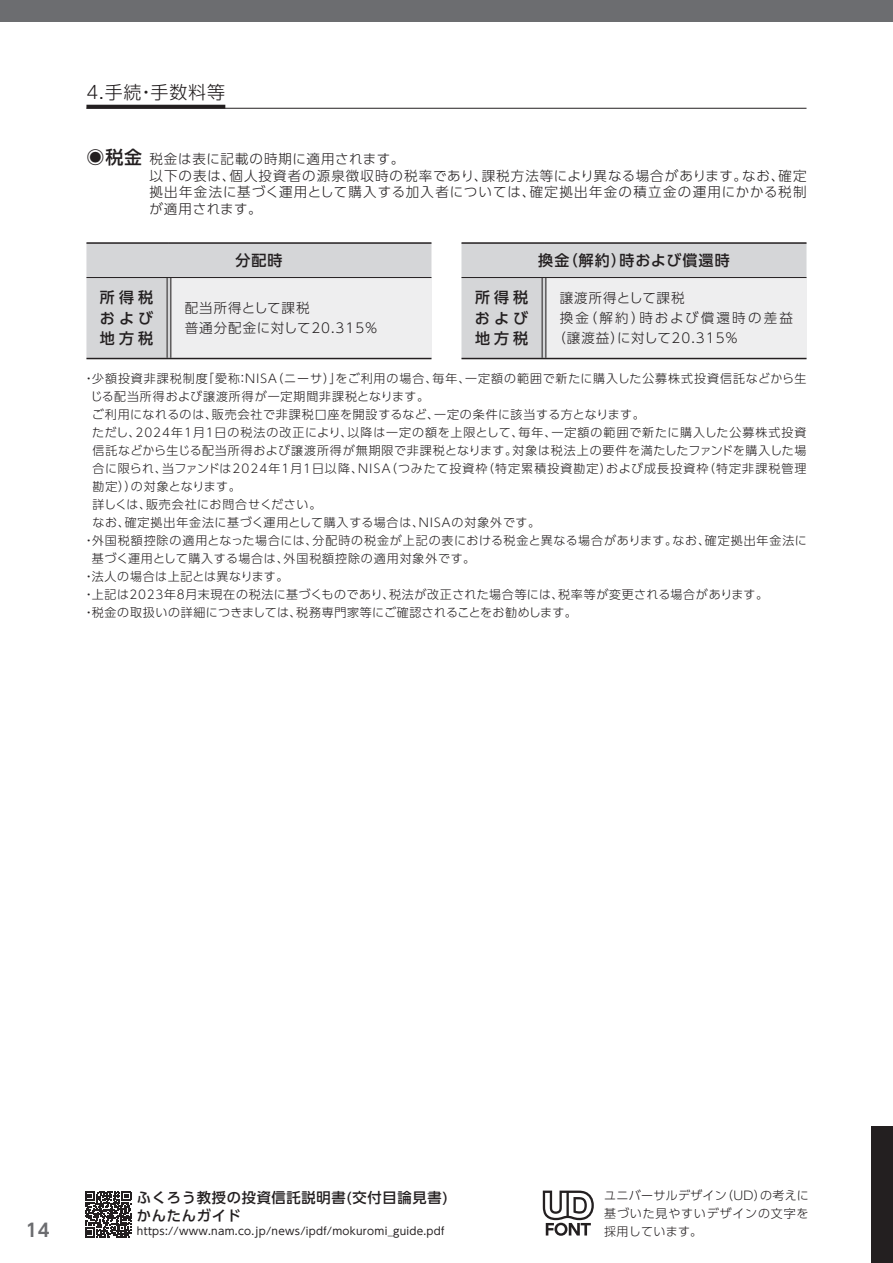
<style>
.page{position:relative;width:893px;height:1263px;background:#fff}
.page>*{position:absolute;margin:0;border:0;box-sizing:border-box;transform-origin:0 0}
.t1{font:300 18px "UD Shin Go Pro";letter-spacing:.05em;color:#231f20}
.t2{font:700 18px "UD Shin Go Pro De";color:#6c6d70}
.t3{font:500 15px/20.2px "UD Shin Go Pro";letter-spacing:.275em;color:#231f20;text-align:justify}
.t4{font:500 15px "UD Shin Go Pro";letter-spacing:.075em;color:#231f20}
.t5{font:500 14.25px/18px "UD Shin Go Pro";letter-spacing:.05em;color:#231f20}
.t6{font:300 13.5px/16.5px "UD Shin Go Pro";letter-spacing:.075em;color:#231f20}
.t7{font:300 13.5px "UD Shin Go Pro";letter-spacing:.165em;color:#231f20}
.t8{font:300 12px/18px "UD Shin Go Pro";letter-spacing:.06em;color:#231f20;text-align:justify}
.t9{font:300 12px "UD Shin Go Pro";letter-spacing:.08em;color:#231f20}
.t10{font:300 12px "UD Shin Go Pro";letter-spacing:.09em;color:#231f20}
.t11{font:300 12px "UD Shin Go Pro";letter-spacing:.085em;color:#231f20}
.t12{font:300 12px "UD Shin Go Pro";letter-spacing:.03em;color:#231f20}
.t13{font:300 12px "UD Shin Go Pro";letter-spacing:.04em;color:#231f20}
.t14{font:300 12px "UD Shin Go Pro";letter-spacing:.02em;color:#231f20}
.t15{font:10.5px "UD Shin Go Pro";letter-spacing:.025em;color:#231f20}
.s1{font-weight:500;font-size:18px}
</style>
<div class="page">
<div style="left:0;top:0;width:893px;height:21px;background:#6c6d70"></div>
<svg style="left:86px;top:243px;width:720px;height:115px;background:#d8d9db"></svg>
<div style="left:169px;top:278px;width:262px;height:80px;background:#eeeeef"></div>
<div style="left:544px;top:278px;width:262px;height:80px;background:#eeeeef"></div>
<hr style="left:542px;top:278px;width:4px;height:80px;background:#d5d6d8">
<hr style="left:167px;top:278px;width:4px;height:80px;background:#d5d6d8">
<hr style="left:86px;top:242px;width:83px;height:2px;background:#231f20">
<hr style="left:169px;top:242px;width:262px;height:2px;background:#231f20">
<hr style="left:461px;top:242px;width:83px;height:2px;background:#231f20">
<hr style="left:544px;top:242px;width:262px;height:2px;background:#231f20">
<hr style="left:542px;top:278px;width:1px;height:80px;background:#231f20">
<hr style="left:545px;top:278px;width:1px;height:80px;background:#231f20">
<hr style="left:167px;top:278px;width:1px;height:80px;background:#231f20">
<hr style="left:170px;top:278px;width:1px;height:80px;background:#231f20">
<hr style="left:86px;top:277px;width:83px;height:1px;background:#231f20">
<hr style="left:169px;top:277px;width:262px;height:1px;background:#231f20">
<hr style="left:461px;top:277px;width:83px;height:1px;background:#231f20">
<hr style="left:544px;top:277px;width:262px;height:1px;background:#231f20">
<hr style="left:86px;top:358px;width:83px;height:1px;background:#231f20">
<hr style="left:169px;top:358px;width:262px;height:1px;background:#231f20">
<hr style="left:461px;top:358px;width:83px;height:1px;background:#231f20">
<hr style="left:544px;top:358px;width:262px;height:1px;background:#231f20">
<svg style="left:85px;top:1191px;width:46px;height:46px"></svg>
<div style="left:872px;top:1127px;width:21px;height:136px;background:#231f20"></div>
<svg style="left:543px;top:1190px;width:51px;height:46px"></svg>
<hr style="left:86px;top:108px;width:720px;height:1px;background:#231f20">
<div style="left:86px;top:105px;width:139px;height:4px;border:2px solid #231f20"></div>
<h1 class="t1" style="left:86px;top:78px;width:140px">4.手続・手数料等</h1>
<p class="t6" style="left:149px;top:150px;width:659px;text-indent:-63px"><span class="s1">◉税金</span>税金は表に記載の時期に適用されます。<br>以下の表は、個人投資者の源泉徴収時の税率であり、課税方法等により異なる場合があります。なお、確定拠出年金法に基づく運用として購入する加入者については、確定拠出年金の積立金の運用にかかる税制が適用されます。</p>
<p class="t3" style="left:235px;top:250px;width:49px">分配時</p>
<p class="t4" style="left:538px;top:248px;width:193px">換金（解約）時および償還時</p>
<p class="t3" style="left:100px;top:287px;width:55px">所得税および地方税</p>
<p class="t6" style="left:185px;top:297px;width:195px;line-height:20.2px">配当所得として課税<br>普通分配金に対して20.315％</p>
<p class="t3" style="left:475px;top:287px;width:55px">所得税および地方税</p>
<p class="t6" style="left:560px;top:289px;width:126px">譲渡所得として課税</p>
<p class="t7" style="left:560px;top:307px;width:235px">換金（解約）時および償還時の差益</p>
<p class="t6" style="left:552px;top:330px;width:187px">（譲渡益）に対して20.315％</p>
<p class="t9" style="left:83px;top:368px;width:725px">・少額投資非課税制度「愛称：ＮＩＳＡ（ニーサ）」をご利用の場合、毎年、一定額の範囲で新たに購入した公募株式投資信託などから生</p>
<p class="t8" style="left:90px;top:387px;width:340px">じる配当所得および譲渡所得が一定期間非課税となります。</p>
<p class="t8" style="left:92px;top:405px;width:554px">ご利用になれるのは、販売会社で非課税口座を開設するなど、一定の条件に該当する方となります。</p>
<p class="t11" style="left:92px;top:422px;width:716px">ただし、2024年1月1日の税法の改正により、以降は一定の額を上限として、毎年、一定額の範囲で新たに購入した公募株式投資</p>
<p class="t8" style="left:92px;top:441px;width:716px">信託などから生じる配当所得および譲渡所得が無期限で非課税となります。対象は税法上の要件を満たしたファンドを購入した場</p>
<p class="t10" style="left:92px;top:458px;width:716px">合に限られ、当ファンドは2024年1月1日以降、ＮＩＳＡ（つみたて投資枠（特定累積投資勘定）および成長投資枠（特定非課税管理</p>
<p class="t14" style="left:92px;top:476px;width:150px">勘定））の対象となります。</p>
<p class="t13" style="left:92px;top:494px;width:230px">詳しくは、販売会社にお問合せください。</p>
<p class="t8" style="left:92px;top:513px;width:449px">なお、確定拠出年金法に基づく運用として購入する場合は、ＮＩＳＡの対象外です。</p>
<p class="t8" style="left:83px;top:531px;width:726px">・外国税額控除の適用となった場合には、分配時の税金が上記の表における税金と異なる場合があります。なお、確定拠出年金法に</p>
<p class="t8" style="left:92px;top:549px;width:385px">基づく運用として購入する場合は、外国税額控除の適用対象外です。</p>
<p class="t13" style="left:83px;top:566px;width:207px">・法人の場合は上記とは異なります。</p>
<p class="t8" style="left:83px;top:585px;width:687px">・上記は2023年8月末現在の税法に基づくものであり、税法が改正された場合等には、税率等が変更される場合があります。</p>
<p class="t12" style="left:83px;top:602px;width:495px">・税金の取扱いの詳細につきましては、税務専門家等にご確認されることをお勧めします。</p>
<h1 class="t2" style="left:26px;top:1215px;width:25px">14</h1>
<p class="t5" style="left:137px;top:1188px;width:312px">ふくろう教授の投資信託説明書(交付目論見書)かんたんガイド</p>
<p class="t15" style="left:137px;top:1223px;width:309px">https://www.nam.co.jp/news/ipdf/mokuromi_guide.pdf</p>
<p class="t8" style="left:604px;top:1186px;width:206px">ユニバーサルデザイン（UD）の考えに基づいた見やすいデザインの文字を採用しています。</p>
</div>
